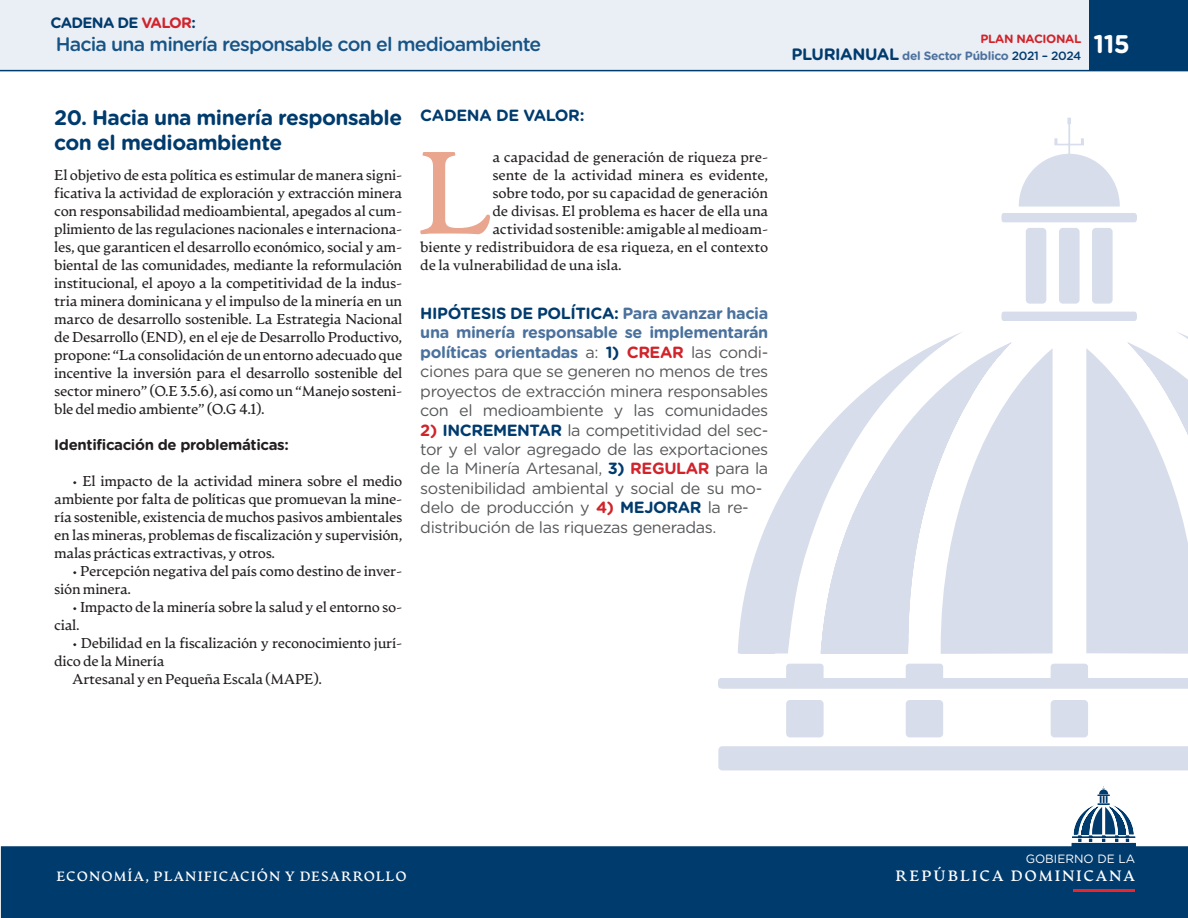
<style>
.page{position:relative;width:1188px;height:918px;background:#fff}
.page>*{position:absolute;margin:0;border:0;box-sizing:border-box;transform-origin:0 0}
.t1{font:117.15px "Artifex CF";color:#eaa58e}
.t2{font:700 25.5px "Gotham Rounded";color:#fff}
.t3{font:700 21px/25.2px "Gotham Rounded";letter-spacing:-.025em;color:#003b6e}
.t4{font:500 19.5px "Gotham Rounded";letter-spacing:-.04em;color:#175485}
.t5{font:16.2px/19.5px "Gotham Rounded";letter-spacing:-.025em;color:#57585a;text-align:justify}
.t6{font:700 16.2px "Gotham Rounded";letter-spacing:-.02em;color:#003b6e}
.t7{font:700 15px "Gotham Rounded";letter-spacing:-.025em;color:#231f20}
.t8{font:700 15px "Artifex CF";letter-spacing:.11em;color:#fff}
.t9{font:700 15px "Gotham Rounded";letter-spacing:-.05em;color:#003b6e}
.t10{font:14.25px/18px "Artifex CF";letter-spacing:-.025em;color:#231f20;text-align:justify}
.t11{font:700 13.5px "Artifex CF";letter-spacing:.07em;color:#fff}
.t12{font:700 12px/16.5px "Gotham Rounded";letter-spacing:-.03em;color:#4d729e;text-align:right}
.t13{font:12px "Gotham Rounded";color:#fff}
.s1{color:#d1232a}
.s2{font-weight:700;color:#003b6e}
.s3{font-weight:700;color:#4a719d}
.s4{font-weight:700;color:#d1232a}
.s5{font-size:16.5px;color:#003b6e}
.s6{font-weight:500;color:#003b6e}
</style>
<div class="page">
<div style="left:0;top:0;width:1089px;height:70px;background:#eaeef5"></div>
<div style="left:1089px;top:0;width:99px;height:71px;background:#003b6e"></div>
<hr style="left:0;top:70px;width:1188px;height:1px;background:#003b6e">
<div style="left:1px;top:843px;width:1187px;height:75px;background:#003b6e"></div>
<hr style="left:1073px;top:889px;width:62px;height:3px;background:#ed242a">
<svg style="left:1072px;top:786px;width:63px;height:56px"></svg>
<svg style="left:718px;top:118px;width:470px;height:652px"></svg>
<p class="t9" style="left:51px;top:11px;width:147px">CADENA DE <span class="s1">VALOR</span>:</p>
<h3 class="t4" style="left:56px;top:30px;width:487px">Hacia una minería responsable con el medioambiente</h3>
<h3 class="t3" style="left:54px;top:104px;width:349px">20. Hacia una minería responsable con el medioambiente</h3>
<p class="t10" style="left:54px;top:167px;width:350px">El objetivo de esta política es estimular de manera signi&shy;ficativa la actividad de exploración y extracción minera con responsabilidad medioambiental, apegados al cum&shy;plimiento de las regulaciones nacionales e internaciona&shy;les, que garanticen el desarrollo económico, social y am&shy;biental de las comunidades, mediante la reformulación institucional, el apoyo a la competitividad de la indus&shy;tria minera dominicana y el impulso de la minería en un marco de desarrollo sostenible. La Estrategia Nacional de Desarrollo (END), en el eje de Desarrollo Productivo, propone: “La consolidación de un entorno adecuado que incentive la inversión para el desarrollo sostenible del sector minero” (O.E 3.5.6), así como un “Manejo sosteni&shy;ble del medio ambiente” (O.G 4.1).</p>
<p class="t7" style="left:54px;top:434px;width:236px">Identificación de problemáticas:</p>
<p class="t10" style="left:54px;top:473px;width:350px;text-indent:18px">• El impacto de la actividad minera sobre el medio ambiente por falta de políticas que promuevan la mine&shy;ría sostenible, existencia de muchos pasivos ambientales en las mineras, problemas de fiscalización y supervisión, malas prácticas extractivas, y otros.</p>
<p class="t10" style="left:54px;top:563px;width:349px;text-indent:18px">• Percepción negativa del país como destino de inver&shy;sión minera.</p>
<p class="t10" style="left:54px;top:599px;width:350px;text-indent:18px">• Impacto de la minería sobre la salud y el entorno so&shy;cial.</p>
<p class="t10" style="left:72px;top:635px;width:331px">• Debilidad en la fiscalización y reconocimiento jurí-</p>
<p class="t10" style="left:54px;top:653px;width:112px">dico de la Minería</p>
<p class="t10" style="left:72px;top:671px;width:251px">Artesanal y en Pequeña Escala (MAPE).</p>
<p class="t6" style="left:420px;top:103px;width:166px">CADENA DE VALOR:</p>
<h1 class="t1" style="left:417px;top:122px;width:78px">L</h1>
<p class="t10" style="left:492px;top:149px;width:277px">a capacidad de generación de riqueza pre-</p>
<p class="t10" style="left:492px;top:167px;width:277px">sente de la actividad minera es evidente,</p>
<p class="t10" style="left:492px;top:185px;width:277px">sobre todo, por su capacidad de generación</p>
<p class="t10" style="left:492px;top:203px;width:277px">de divisas. El problema es hacer de ella una</p>
<p class="t10" style="left:492px;top:221px;width:277px">actividad sostenible: amigable al medioam-</p>
<p class="t10" style="left:420px;top:239px;width:349px">biente y redistribuidora de esa riqueza, en el contexto</p>
<p class="t10" style="left:420px;top:257px;width:203px">de la vulnerabilidad de una isla.</p>
<p class="t5" style="left:420px;top:303px;width:350px"><span class="s2">HIPÓTESIS DE POLÍTICA:</span> <span class="s3">Para avanzar hacia una minería responsable se implementarán políticas orientadas</span> a: <span class="s2">1)</span> <span class="s4">CREAR</span> las condi&shy;ciones para que se generen no menos de tres proyectos de extracción minera responsables con el medioambiente y las comunidades</p>
<p class="t5" style="left:420px;top:419px;width:350px;text-align:left"><span class="s4">2)</span> <span class="s2">INCREMENTAR</span> la competitividad del sec&shy;tor y el valor agregado de las exportaciones de la Minería Artesanal, <span class="s2">3)</span> <span class="s4">REGULAR</span> para la sostenibilidad ambiental y social de su mo&shy;delo de producción y <span class="s4">4)</span> <span class="s2">MEJORAR</span> la re&shy;distribución de las riquezas generadas.</p>
<p class="t12" style="left:792px;top:30px;width:291px"><span class="s1">PLAN NACIONAL<br></span><span class="s5">PLURIANUAL</span> del Sector Público <span class="s6">2021 – 2024</span></p>
<h2 class="t2" style="left:1094px;top:25px;width:38px">115</h2>
<p class="t13" style="left:1026px;top:851px;width:111px">GOBIERNO DE LA</p>
<p class="t11" style="left:56px;top:869px;width:352px">ECONOMÍA, PLANIFICACIÓN Y DESARROLLO</p>
<p class="t8" style="left:896px;top:867px;width:241px">REPÚBLICA DOMINICANA</p>
</div>
